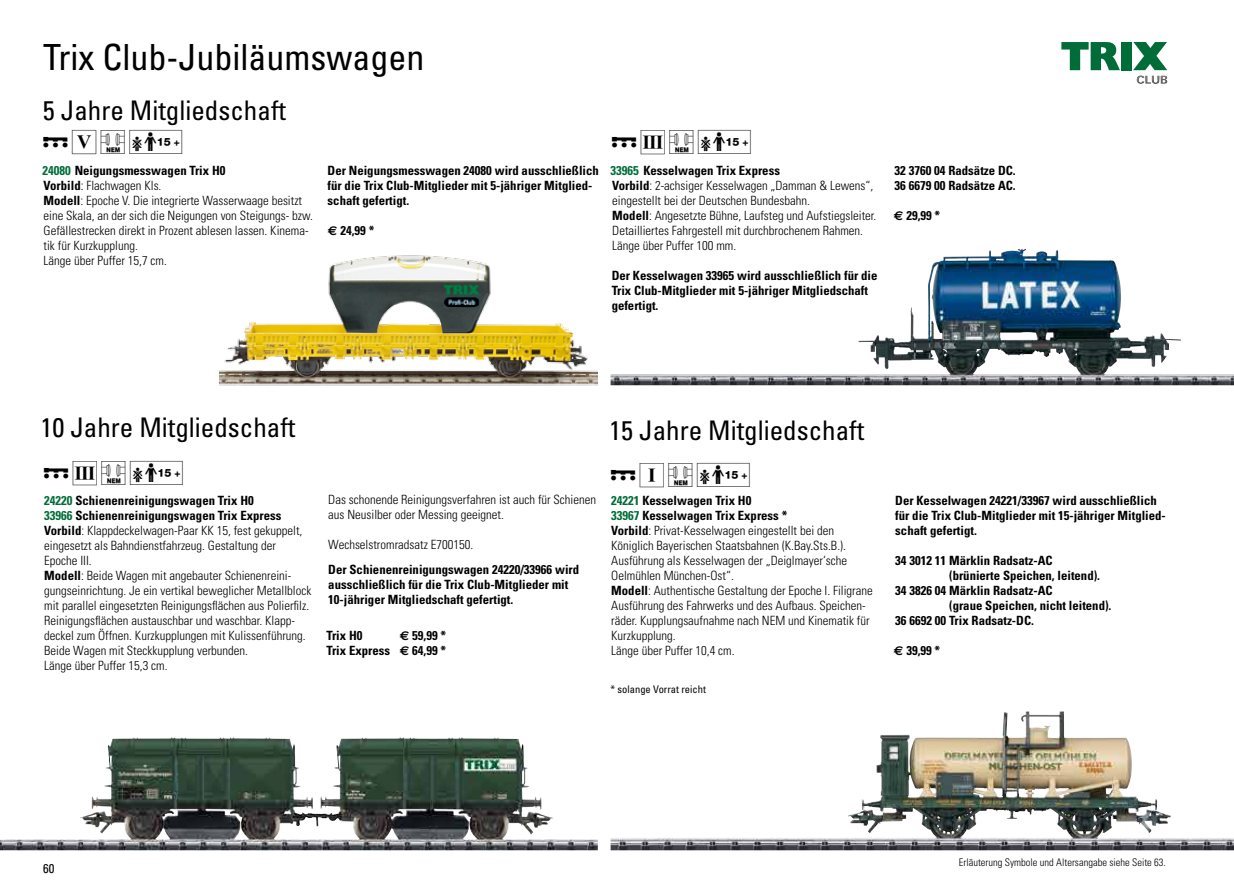
<style>
.page{position:relative;width:1234px;height:893px;background:#fff}
.page>*{position:absolute;margin:0;border:0;box-sizing:border-box;transform-origin:0 0}
.t1{font:condensed 36px "Univers LT Std";color:#000}
.t2{font:30px "Trix Piktos";color:#000}
.t3{font:condensed 27px "Univers LT Std";color:#000}
.t4{font:300 condensed 12.75px/15px "Univers LT Std";color:#000}
.t5{font:700 condensed 12.75px/15px "Univers LT Std";color:#000}
.t6{font:condensed 12.75px "Univers LT Std";color:#000}
.t7{font:300 condensed 10.5px "Univers LT Std";color:#000}
.t8{font:condensed 10.5px "Univers LT Std";color:#000}
.s1{color:#006d39}
.s2{font-weight:700}
.s3{font-family:"Euro Sans";font-stretch:normal}
</style>
<div class="page">
<svg style="left:1061px;top:42px;width:58px;height:28px"></svg>
<div style="left:1120px;top:42px;width:10px;height:28px;background:#006d39"></div>
<svg style="left:1133px;top:42px;width:34px;height:42px"></svg>
<img style="left:610px;top:248px;width:623px;height:137px">
<img style="left:219px;top:255px;width:378px;height:130px">
<img style="left:0;top:737px;width:597px;height:113px">
<img style="left:610px;top:711px;width:623px;height:139px">
<p class="t1" style="left:43px;top:35px;width:383px">Trix Club-Jubiläumswagen</p>
<p class="t3" style="left:43px;top:93px;width:244px">5 Jahre Mitgliedschaft</p>
<p class="t2" style="left:44px;top:126px;width:144px">qf1\</p>
<p class="t5" style="left:43px;top:163px;width:184px"><span class="s1">24080</span> Neigungsmesswagen Trix H0</p>
<p class="t4" style="left:44px;top:178px;width:271px"><span class="s2">Vorbild</span>: Flachwagen Kls.<br><span class="s2">Modell</span>: Epoche V. Die integrierte Wasserwaage besitzt eine Skala, an der sich die Neigungen von Steigungs- bzw.<br>Gefällestrecken direkt in Prozent ablesen lassen. Kinema&shy;tik für Kurzkupplung.<br>Länge über Puffer 15,7 cm.</p>
<p class="t5" style="left:327px;top:163px;width:273px">Der Neigungsmesswagen 24080 wird ausschließlich für die Trix Club-Mitglieder mit 5-jähriger Mitglied&shy;schaft gefertigt.</p>
<p class="t5" style="left:328px;top:223px;width:48px"><span class="s3">€</span> 24,99 *</p>
<p class="t2" style="left:612px;top:126px;width:144px">qd1\</p>
<p class="t5" style="left:610px;top:163px;width:171px"><span class="s1">33965</span> Kesselwagen Trix Express</p>
<p class="t4" style="left:612px;top:178px;width:265px"><span class="s2">Vorbild</span>: 2-achsiger Kesselwagen „Damman &amp; Lewens“, eingestellt bei der Deutschen Bundesbahn.<br><span class="s2">Modell</span>: Angesetzte Bühne, Laufsteg und Aufstiegsleiter.<br>Detailliertes Fahrgestell mit durchbrochenem Rahmen.<br>Länge über Puffer 100 mm.</p>
<p class="t5" style="left:611px;top:268px;width:267px">Der Kesselwagen 33965 wird ausschließlich für die<br>Trix Club-Mitglieder mit 5-jähriger Mitgliedschaft gefertigt.</p>
<p class="t5" style="left:894px;top:163px;width:123px">32 3760 04 Radsätze DC.<br>36 6679 00 Radsätze AC.</p>
<p class="t5" style="left:893px;top:208px;width:48px"><span class="s3">€</span> 29,99 *</p>
<p class="t3" style="left:40px;top:410px;width:256px">10 Jahre Mitgliedschaft</p>
<p class="t3" style="left:609px;top:414px;width:256px">15 Jahre Mitgliedschaft</p>
<p class="t2" style="left:44px;top:457px;width:144px">qd1\</p>
<p class="t2" style="left:611px;top:459px;width:144px">qb1\</p>
<p class="t4" style="left:611px;top:523px;width:263px"><span class="s2">Vorbild</span>: Privat-Kesselwagen eingestellt bei den Königlich Bayerischen Staatsbahnen (K.Bay.Sts.B.).<br>Ausführung als Kesselwagen der „Deiglmayer‘sche Oelmühlen München-Ost“.<br><span class="s2">Modell</span>: Authentische Gestaltung der Epoche I. Filigrane Ausführung des Fahrwerks und des Aufbaus. Speichen&shy;räder. Kupplungsaufnahme nach NEM und Kinematik für Kurzkupplung.<br>Länge über Puffer 10,4 cm.</p>
<p class="t4" style="left:328px;top:492px;width:269px">Das schonende Reinigungsverfahren ist auch für Schienen aus Neusilber oder Messing geeignet.</p>
<p class="t4" style="left:328px;top:537px;width:146px">Wechselstromradsatz E700150.</p>
<p class="t5" style="left:44px;top:493px;width:239px"><span class="s1">24220</span> Schienenreinigungswagen Trix H0<br><span class="s1">33966</span> Schienenreinigungswagen Trix Express</p>
<p class="t5" style="left:611px;top:493px;width:141px"><span class="s1">24221</span> Kesselwagen Trix H0</p>
<p class="t5" style="left:611px;top:508px;width:178px"><span class="s1">33967</span> Kesselwagen Trix Express *</p>
<p class="t4" style="left:44px;top:523px;width:268px"><span class="s2">Vorbild</span>: Klappdeckelwagen-Paar KK 15, fest gekuppelt, eingesetzt als Bahndienstfahrzeug. Gestaltung der Epoche III.<br><span class="s2">Modell</span>: Beide Wagen mit angebauter Schienenreini&shy;gungseinrichtung. Je ein vertikal beweglicher Metallblock mit parallel eingesetzten Reinigungsflächen aus Polierfilz.<br>Reinigungsflächen austauschbar und waschbar. Klapp&shy;deckel zum Öffnen. Kurzkupplungen mit Kulissenführung.<br>Beide Wagen mit Steckkupplung verbunden.<br>Länge über Puffer 15,3 cm.</p>
<p class="t5" style="left:328px;top:562px;width:252px">Der Schienenreinigungswagen 24220/33966 wird ausschließlich für die Trix Club-Mitglieder mit<br>10-jähriger Mitgliedschaft gefertigt.</p>
<p class="t5" style="left:326px;top:628px;width:121px;text-align:right"><span class="s3">€</span> 59,99 *<br>Trix Express <span class="s3">€</span> 64,99 *</p>
<p class="t5" style="left:326px;top:628px;width:37px">Trix H0</p>
<p class="t8" style="left:610px;top:682px;width:97px">* solange Vorrat reicht</p>
<p class="t5" style="left:895px;top:493px;width:272px">Der Kesselwagen 24221/33967 wird ausschließlich für die Trix Club-Mitglieder mit 15-jähriger Mitglied&shy;schaft gefertigt.</p>
<p class="t5" style="left:895px;top:553px;width:159px">34 3012 11 Märklin Radsatz-AC</p>
<p class="t5" style="left:948px;top:568px;width:152px">(brünierte Speichen, leitend).</p>
<p class="t5" style="left:895px;top:583px;width:159px">34 3826 04 Märklin Radsatz-AC</p>
<p class="t5" style="left:948px;top:598px;width:164px">(graue Speichen, nicht leitend).</p>
<p class="t5" style="left:895px;top:613px;width:140px">36 6692 00 Trix Radsatz-DC.</p>
<p class="t5" style="left:893px;top:643px;width:48px"><span class="s3">€</span> 39,99 *</p>
<p class="t6" style="left:43px;top:861px;width:13px">60</p>
<p class="t7" style="left:958px;top:855px;width:208px">Erläuterung Symbole und Altersangabe siehe Seite 63.</p>
</div>
